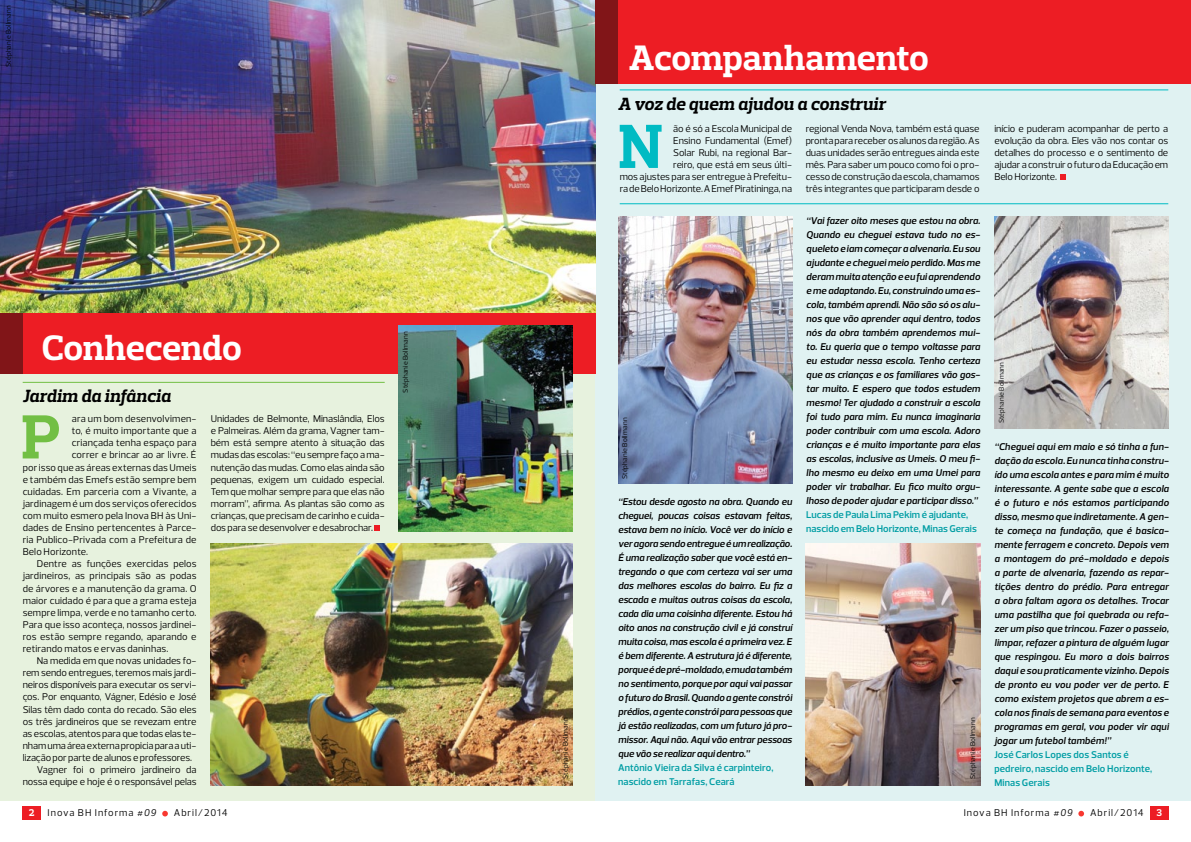
<style>
.page{position:relative;width:1191px;height:842px;background:#fff}
.page>*{position:absolute;margin:0;border:0;box-sizing:border-box;transform-origin:0 0}
.t1{font:63.4px "Odebrecht Slab";color:#72bf44}
.t2{font:63.4px "Odebrecht Slab";color:#00bbc3}
.t3{font:36px "Odebrecht Slab";letter-spacing:-.005em;color:#fff}
.t4{font:italic 18px "Odebrecht Slab";color:#000}
.t5{font:italic 700 10px/14px "Odebrecht Sans";color:#000;text-align:justify}
.t6{font:10px/12.1px "Odebrecht Sans";letter-spacing:-.005em;color:#000;text-align:justify}
.t7{font:700 10px/14px "Odebrecht Sans";letter-spacing:.005em;color:#009da4}
.t8{font:10px "Odebrecht Sans";letter-spacing:.09em;color:#000}
.t9{font:10px "Odebrecht Sans";letter-spacing:.015em;color:#000}
.t10{font:10px "Odebrecht Slab";color:#fff}
.t11{font:7px "Odebrecht Sans";letter-spacing:.025em;color:#000}
.s1{font-style:italic}
</style>
<div class="page">
<svg style="left:162px;top:811px;width:6px;height:5px"></svg>
<svg style="left:1078px;top:811px;width:6px;height:5px"></svg>
<div style="left:595px;top:0;width:596px;height:800px;background:#e0f2f2"></div>
<div style="left:618px;top:0;width:573px;height:83px;background:#ed1d24"></div>
<div style="left:1150px;top:806px;width:18px;height:13px;background:#ed1d24"></div>
<hr style="left:620px;top:89px;width:548px;height:1px;background:#00bbc3">
<hr style="left:620px;top:203px;width:548px;height:1px;background:#00bbc3">
<div style="left:0;top:0;width:594px;height:800px;background:#e7f2de"></div>
<div style="left:23px;top:806px;width:18px;height:13px;background:#ed1d24"></div>
<hr style="left:23px;top:382px;width:362px;height:1px;background:#72bf44">
<img style="left:211px;top:543px;width:362px;height:242px">
<img style="left:0;top:0;width:595px;height:313px">
<div style="left:16px;top:313px;width:579px;height:61px;background:#ed1d24"></div>
<div style="left:0;top:313px;width:23px;height:61px;background:#811518"></div>
<img style="left:399px;top:325px;width:173px;height:206px">
<svg style="left:374px;top:525px;width:5px;height:6px"></svg>
<div style="left:595px;top:0;width:23px;height:83px;background:#811518"></div>
<img style="left:618px;top:216px;width:174px;height:267px">
<img style="left:805px;top:543px;width:175px;height:242px">
<img style="left:994px;top:216px;width:174px;height:212px">
<svg style="left:1060px;top:174px;width:5px;height:6px"></svg>
<p class="t11" style="left:4px;top:67px;width:63px;rotate:-90deg">Stéphanie Bollmann</p>
<h2 class="t3" style="left:629px;top:35px;width:301px">Acompanhamento</h2>
<h3 class="t4" style="left:618px;top:93px;width:269px">A voz de quem ajudou a construir</h3>
<h2 class="t3" style="left:42px;top:326px;width:202px">Conhecendo</h2>
<h3 class="t4" style="left:23px;top:385px;width:150px">Jardim da infância</h3>
<h1 class="t1" style="left:22px;top:398px;width:41px">P</h1>
<p class="t6" style="left:72px;top:413px;width:126px">ara um bom desenvolvimen-</p>
<p class="t9" style="left:72px;top:425px;width:126px">to, é muito importante que a</p>
<p class="t6" style="left:72px;top:437px;width:126px">criançada tenha espaço para</p>
<p class="t6" style="left:72px;top:449px;width:126px">correr e brincar ao ar livre. É</p>
<p class="t6" style="left:23px;top:461px;width:175px">por isso que as áreas externas das Umeis</p>
<p class="t6" style="left:23px;top:473px;width:175px">e também das Emefs estão sempre bem</p>
<p class="t6" style="left:23px;top:485px;width:175px">cuidadas. Em parceria com a Vivante, a</p>
<p class="t6" style="left:23px;top:497px;width:175px">jardinagem é um dos serviços oferecidos</p>
<p class="t6" style="left:23px;top:510px;width:175px">com muito esmero pela Inova BH às Uni-</p>
<p class="t6" style="left:23px;top:522px;width:175px">dades de Ensino pertencentes à Parce-</p>
<p class="t6" style="left:23px;top:534px;width:175px">ria Publico-Privada com a Prefeitura de</p>
<p class="t6" style="left:23px;top:546px;width:67px">Belo Horizonte.</p>
<p class="t6" style="left:37px;top:558px;width:161px">Dentre as funções exercidas pelos</p>
<p class="t6" style="left:23px;top:570px;width:175px">jardineiros, as principais são as podas</p>
<p class="t6" style="left:23px;top:582px;width:175px">de árvores e a manutenção da grama. O</p>
<p class="t6" style="left:23px;top:594px;width:175px">maior cuidado é para que a grama esteja</p>
<p class="t6" style="left:23px;top:606px;width:175px">sempre limpa, verde e no tamanho certo.</p>
<p class="t6" style="left:23px;top:618px;width:175px">Para que isso aconteça, nossos jardinei-</p>
<p class="t6" style="left:23px;top:631px;width:175px">ros estão sempre regando, aparando e</p>
<p class="t6" style="left:23px;top:643px;width:147px">retirando matos e ervas daninhas.</p>
<p class="t6" style="left:37px;top:655px;width:161px">Na medida em que novas unidades fo-</p>
<p class="t6" style="left:23px;top:667px;width:175px">rem sendo entregues, teremos mais jardi-</p>
<p class="t6" style="left:23px;top:679px;width:175px">neiros disponíveis para executar os servi-</p>
<p class="t6" style="left:23px;top:691px;width:175px">ços. Por enquanto, Vágner, Edésio e José</p>
<p class="t6" style="left:23px;top:703px;width:175px">Silas têm dado conta do recado. São eles</p>
<p class="t6" style="left:23px;top:715px;width:175px">os três jardineiros que se revezam entre</p>
<p class="t6" style="left:23px;top:727px;width:175px">as escolas, atentos para que todas elas te-</p>
<p class="t6" style="left:23px;top:739px;width:175px">nham uma área externa propicia para a uti-</p>
<p class="t6" style="left:23px;top:752px;width:171px">lização por parte de alunos e professores.</p>
<p class="t6" style="left:37px;top:764px;width:161px">Vagner foi o primeiro jardineiro da</p>
<p class="t6" style="left:23px;top:776px;width:175px">nossa equipe e hoje é o responsável pelas</p>
<p class="t6" style="left:211px;top:413px;width:175px">Unidades de Belmonte, Minaslândia, Elos e Palmeiras. Além da grama, Vagner tam&shy;bém está sempre atento à situação das mudas das escolas: “eu sempre faço a ma&shy;nutenção das mudas. Como elas ainda são pequenas, exigem um cuidado especial.<br>Tem que molhar sempre para que elas não morram”, afirma. As plantas são como as crianças, que precisam de carinho e cuida&shy;dos para se desenvolver e desabrochar.</p>
<p class="t11" style="left:401px;top:393px;width:63px;rotate:-90deg">Stéphanie Bollmann</p>
<p class="t11" style="left:561px;top:779px;width:63px;rotate:-90deg">Stéphanie Bollmann</p>
<p class="t6" style="left:620px;top:122px;width:174px;text-align:right">ão é só a Escola Municipal de<br>Ensino Fundamental (Emef)<br>Solar Rubi, na regional Bar-<br>reiro, que está em seus últi-<br>mos ajustes para ser entregue à Prefeitu&shy;ra de Belo Horizonte. A Emef Piratininga, na</p>
<p class="t6" style="left:805px;top:122px;width:175px">regional Venda Nova, também está quase pronta para receber os alunos da região. As duas unidades serão entregues ainda este mês. Para saber um pouco como foi o pro&shy;cesso de construção da escola, chamamos três integrantes que participaram desde o</p>
<p class="t6" style="left:994px;top:122px;width:175px">início e puderam acompanhar de perto a evolução da obra. Eles vão nos contar os detalhes do processo e o sentimento de ajudar a construir o futuro da Educação em Belo Horizonte.</p>
<h1 class="t2" style="left:619px;top:108px;width:45px">N</h1>
<p class="t11" style="left:620px;top:479px;width:63px;rotate:-90deg">Stéphanie Bollmann</p>
<p class="t5" style="left:618px;top:495px;width:175px">“Estou desde agosto na obra. Quando eu cheguei, poucas coisas estavam feitas, estava bem no início. Você ver do início e ver agora sendo entregue é um realização.<br>É uma realização saber que você está en&shy;tregando o que com certeza vai ser uma das melhores escolas do bairro. Eu fiz a escada e muitas outras coisas da escola, cada dia uma coisinha diferente. Estou há oito anos na construção civil e já construí muita coisa, mas escola é a primeira vez. E é bem diferente. A estrutura já é diferente, porque é de pré-moldado, e muda também no sentimento, porque por aqui vai passar o futuro do Brasil. Quando a gente constrói prédios, a gente constrói para pessoas que já estão realizadas, com um futuro já pro&shy;missor. Aqui não. Aqui vão entrar pessoas que vão se realizar aqui dentro.”</p>
<p class="t7" style="left:618px;top:761px;width:157px">Antônio Vieira da Silva é carpinteiro, nascido em Tarrafas, Ceará</p>
<p class="t5" style="left:806px;top:214px;width:175px">“Vai fazer oito meses que estou na obra.<br>Quando eu cheguei estava tudo no es&shy;queleto e iam começar a alvenaria. Eu sou ajudante e cheguei meio perdido. Mas me deram muita atenção e eu fui aprendendo e me adaptando. Eu, construindo uma es&shy;cola, também aprendi. Não são só os alu&shy;nos que vão aprender aqui dentro, todos nós da obra também aprendemos mui&shy;to. Eu queria que o tempo voltasse para eu estudar nessa escola. Tenho certeza que as crianças e os familiares vão gos&shy;tar muito. E espero que todos estudem mesmo! Ter ajudado a construir a escola foi tudo para mim. Eu nunca imaginaria poder contribuir com uma escola. Adoro crianças e é muito importante para elas as escolas, inclusive as Umeis. O meu fi&shy;lho mesmo eu deixo em uma Umei para poder vir trabalhar. Eu fico muito orgu&shy;lhoso de poder ajudar e participar disso.”</p>
<p class="t7" style="left:806px;top:508px;width:172px">Lucas de Paula Lima Pekim é ajudante, nascido em Belo Horizonte, Minas Gerais</p>
<p class="t11" style="left:968px;top:779px;width:63px;rotate:-90deg">Stéphanie Bollmann</p>
<p class="t11" style="left:997px;top:423px;width:63px;rotate:-90deg">Stéphanie Bollmann</p>
<p class="t5" style="left:994px;top:439px;width:176px">“Cheguei aqui em maio e só tinha a fun&shy;dação da escola. Eu nunca tinha constru&shy;ído uma escola antes e para mim é muito interessante. A gente sabe que a escola é o futuro e nós estamos participando disso, mesmo que indiretamente. A gen&shy;te começa na fundação, que é basica&shy;mente ferragem e concreto. Depois vem a montagem do pré-moldado e depois a parte de alvenaria, fazendo as repar&shy;tições dentro do prédio. Para entregar a obra faltam agora os detalhes. Trocar uma pastilha que foi quebrada ou refa&shy;zer um piso que trincou. Fazer o passeio, limpar, refazer a pintura de alguém lugar que respingou. Eu moro a dois bairros daqui e sou praticamente vizinho. Depois de pronto eu vou poder ver de perto. E como existem projetos que abrem a es&shy;cola nos finais de semana para eventos e programas em geral, vou poder vir aqui jogar um futebol também!”</p>
<p class="t7" style="left:994px;top:747px;width:159px">José Carlos Lopes dos Santos é pedreiro, nascido em Belo Horizonte,<br>Minas Gerais</p>
<p class="t10" style="left:29px;top:807px;width:7px">2</p>
<p class="t8" style="left:48px;top:807px;width:110px">Inova BH Informa <span class="s1">#09</span></p>
<p class="t8" style="left:174px;top:807px;width:55px">Abril/2014</p>
<p class="t8" style="left:963px;top:807px;width:110px">Inova BH Informa <span class="s1">#09</span></p>
<p class="t8" style="left:1090px;top:807px;width:55px">Abril/2014</p>
<p class="t10" style="left:1157px;top:807px;width:7px">3</p>
</div>
